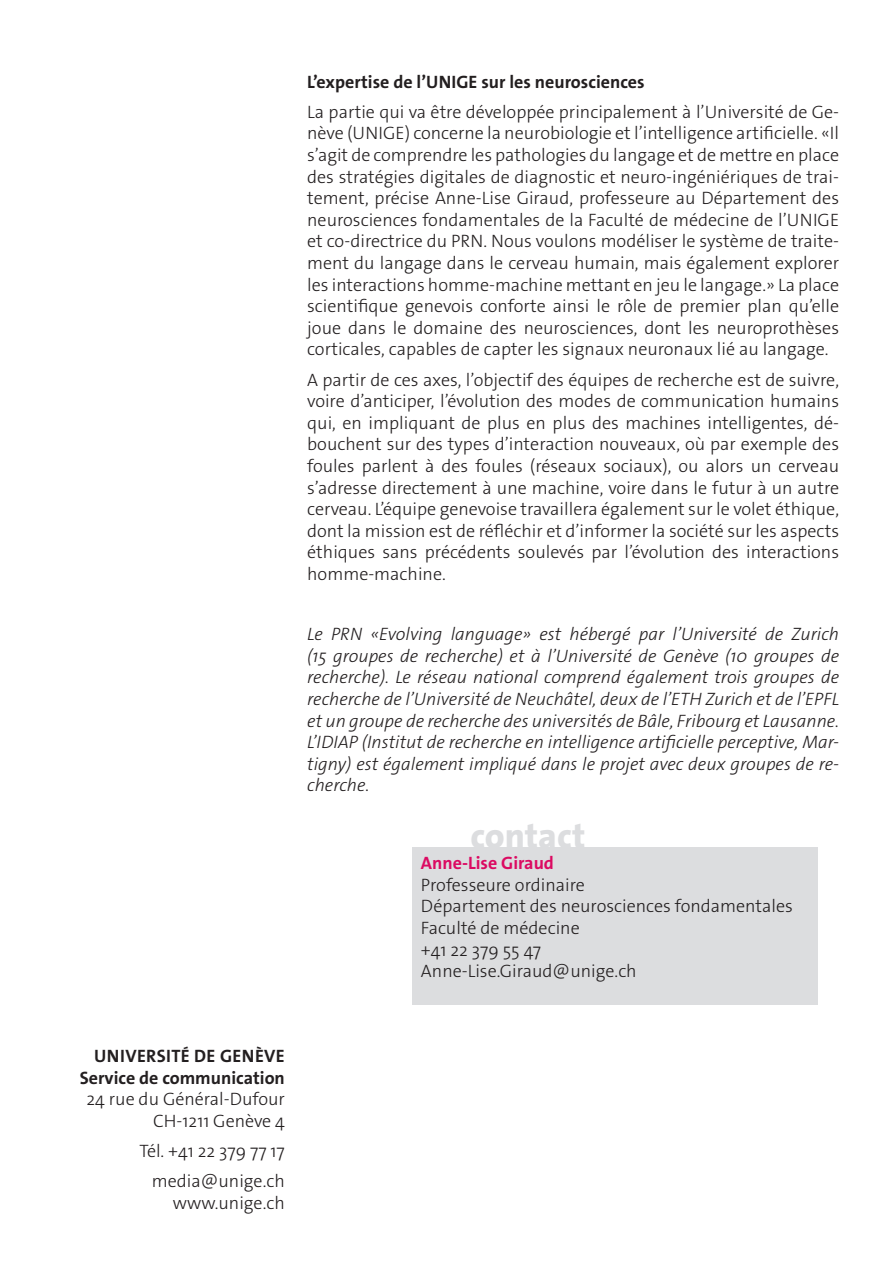
<style>
.page{position:relative;width:893px;height:1263px;background:#fff}
.page>*{position:absolute;margin:0;border:0;box-sizing:border-box;transform-origin:0 0}
._4__texte_courant{font:800 35.7px "The Sans Os F";color:#dcdddf}
._4__texte_courant-2{font:300 18px/21.6px "The Sans Os F";color:#231f20;text-align:justify}
._4__texte_courant-3{font:italic 300 18px/21.6px "The Sans Os F";color:#231f20;text-align:justify}
.texte_courant{font:300 18px/21.6px "The Sans Os F";color:#231f20;text-align:right}
._4__texte_courant-4{font:700 18px "The Sans Os F";color:#231f20}
.texte_courant-2{font:700 18px "The Sans Os F";letter-spacing:.02em;color:#231f20}
.s1{font-weight:700;color:#db0a62}
.s2{font-weight:700}
</style>
<div class="page">
<div style="left:412px;top:847px;width:405px;height:158px;background:#dcdddf"></div>
<p class="_4__texte_courant-4" style="left:307px;top:70px;width:339px">L’expertise de l’UNIGE sur les neurosciences</p>
<p class="_4__texte_courant-2" style="left:307px;top:101px;width:533px">La partie qui va être développée principalement à l’Université de Ge&shy;nève (UNIGE) concerne la neurobiologie et l’intelligence artificielle. «Il s’agit de comprendre les pathologies du langage et de mettre en place des stratégies digitales de diagnostic et neuro-ingéniériques de trai&shy;tement, précise Anne-Lise Giraud, professeure au Département des neurosciences fondamentales de la Faculté de médecine de l’UNIGE et co-directrice du PRN. Nous voulons modéliser le système de traite&shy;ment du langage dans le cerveau humain, mais également explorer les interactions homme-machine mettant en jeu le langage.» La place scientifique genevois conforte ainsi le rôle de premier plan qu’elle joue dans le domaine des neurosciences, dont les neuroprothèses corticales, capables de capter les signaux neuronaux lié au langage.</p>
<p class="_4__texte_courant-2" style="left:307px;top:369px;width:533px">A partir de ces axes, l’objectif des équipes de recherche est de suivre, voire d’anticiper, l’évolution des modes de communication humains qui, en impliquant de plus en plus des machines intelligentes, dé&shy;bouchent sur des types d’interaction nouveaux, où par exemple des foules parlent à des foules (réseaux sociaux), ou alors un cerveau s’adresse directement à une machine, voire dans le futur à un autre cerveau. L’équipe genevoise travaillera également sur le volet éthique, dont la mission est de réfléchir et d’informer la société sur les aspects éthiques sans précédents soulevés par l’évolution des interactions homme-machine.</p>
<p class="_4__texte_courant-3" style="left:307px;top:623px;width:533px">Le PRN «Evolving language» est hébergé par l’Université de Zurich (15 groupes de recherche) et à l’Université de Genève (10 groupes de recherche). Le réseau national comprend également trois groupes de recherche de l’Université de Neuchâtel, deux de l’ETH Zurich et de l’EPFL et un groupe de recherche des universités de Bâle, Fribourg et Lausanne.<br>L’IDIAP (Institut de recherche en intelligence artificielle perceptive, Mar&shy;tigny) est également impliqué dans le projet avec deux groupes de re&shy;cherche.</p>
<p class="_4__texte_courant" style="left:471px;top:813px;width:116px">contact</p>
<p class="_4__texte_courant-2" style="left:421px;top:852px;width:373px;text-align:left"><span class="s1">Anne-Lise Giraud<br></span>Professeure ordinaire<br>Département des neurosciences fondamentales<br>Faculté de médecine<br>+41 22 379 55 47<br>Anne-Lise.Giraud@unige.ch</p>
<p class="texte_courant-2" style="left:94px;top:1044px;width:192px">UNIVERSITÉ DE GENÈVE</p>
<p class="texte_courant" style="left:80px;top:1067px;width:207px"><span class="s2">Service de communication<br></span>24 rue du Général-Dufour<br>CH-1211 Genève 4</p>
<p class="texte_courant" style="left:139px;top:1140px;width:147px">Tél. +41 22 379 77 17</p>
<p class="texte_courant" style="left:152px;top:1170px;width:135px">media@unige.ch www.unige.ch</p>
</div>
